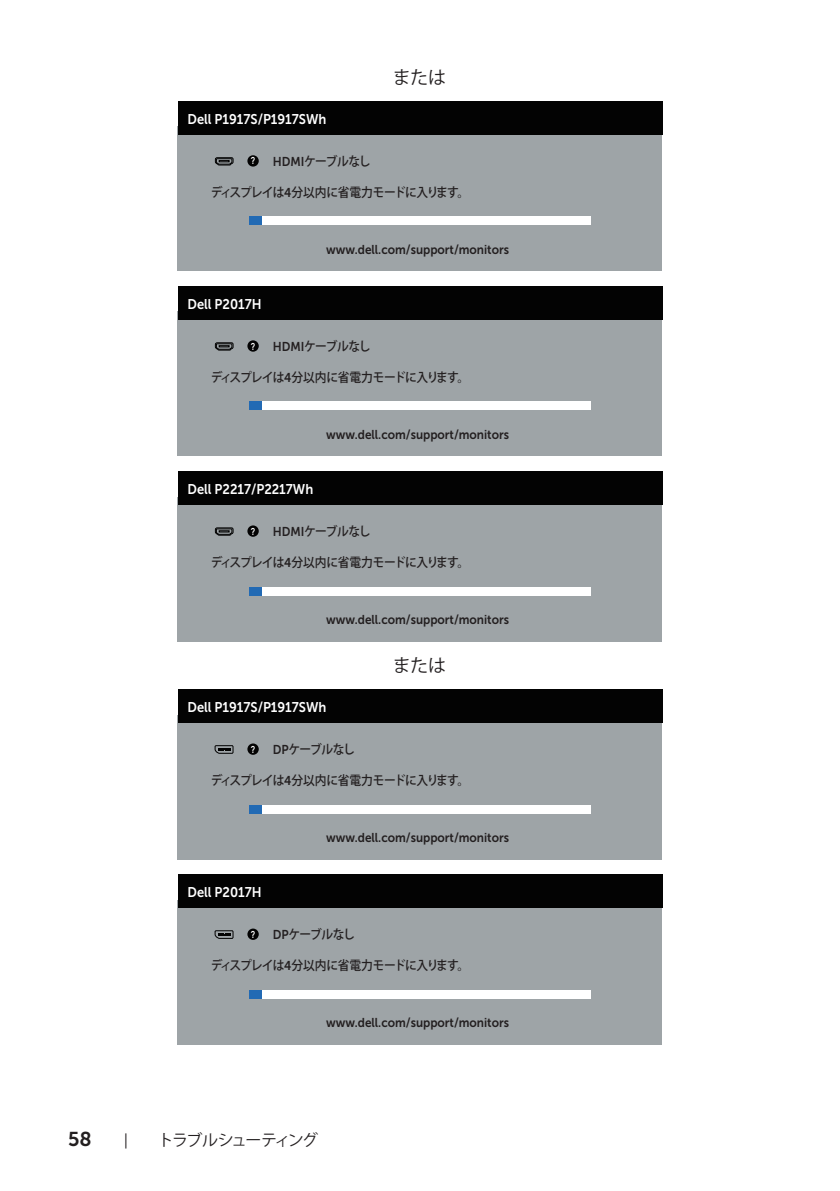
<style>
.page{position:relative;width:840px;height:1191px;background:#fff}
.page>*{position:absolute;margin:0;border:0;box-sizing:border-box;transform-origin:0 0}
.text{font:18px "Koz Go Pr 6 N";letter-spacing:-.02em;color:#231f20}
.t1{font:16px "Koz Go Pr 6 N";letter-spacing:-.105em;color:#231f20}
.t2{font:14px "Museo Sans For Dell 700";color:#fff;scale:.92 1}
.t3{font:500 12.8px "Koz Go Pro";letter-spacing:-.06em;color:#231f20;scale:.92 1}
.t4{font:12.8px "Museo Sans For Dell 700";color:#231f20;scale:.92 1}
.t5{font:700 9.8px "Arial";color:#fff;scale:.73 1}
.s1{font-family:"Museo Sans For Dell 700";font-weight:400}
.s2{font-family:"Museo Sans For Dell 700";font-size:20px}
.s3{font-family:"Museo Sans For Dell 300"}
</style>
<div class="page">
<div style="left:177px;top:126px;width:485px;height:145px;background:#9ea4a7"></div>
<div style="left:178px;top:101px;width:484px;height:33px;background:#030303"></div>
<div style="left:249px;top:216px;width:341px;height:9px;background:#fff"></div>
<div style="left:249px;top:216px;width:12px;height:9px;background:#226ab4"></div>
<div style="left:247px;top:155px;width:11px;height:12px;background:#030303;border-radius:50%"></div>
<svg style="left:215px;top:157px;width:18px;height:9px"></svg>
<div style="left:177px;top:312px;width:485px;height:144px;background:#9ea4a7"></div>
<div style="left:178px;top:286px;width:484px;height:33px;background:#030303"></div>
<div style="left:249px;top:401px;width:341px;height:9px;background:#fff"></div>
<div style="left:249px;top:401px;width:12px;height:9px;background:#226ab4"></div>
<div style="left:247px;top:340px;width:11px;height:12px;background:#030303;border-radius:50%"></div>
<svg style="left:215px;top:342px;width:18px;height:9px"></svg>
<div style="left:177px;top:497px;width:485px;height:144px;background:#9ea4a7"></div>
<div style="left:178px;top:471px;width:484px;height:33px;background:#030303"></div>
<div style="left:249px;top:586px;width:341px;height:9px;background:#fff"></div>
<div style="left:249px;top:586px;width:12px;height:9px;background:#226ab4"></div>
<div style="left:247px;top:525px;width:11px;height:12px;background:#030303;border-radius:50%"></div>
<svg style="left:215px;top:527px;width:18px;height:9px"></svg>
<div style="left:177px;top:714px;width:485px;height:145px;background:#9ea4a7"></div>
<div style="left:178px;top:689px;width:484px;height:33px;background:#030303"></div>
<div style="left:249px;top:804px;width:341px;height:9px;background:#fff"></div>
<div style="left:249px;top:804px;width:12px;height:9px;background:#226ab4"></div>
<div style="left:247px;top:743px;width:11px;height:12px;background:#030303;border-radius:50%"></div>
<svg style="left:214px;top:745px;width:19px;height:9px"></svg>
<div style="left:177px;top:900px;width:485px;height:144px;background:#9ea4a7"></div>
<div style="left:178px;top:874px;width:484px;height:33px;background:#030303"></div>
<div style="left:249px;top:989px;width:341px;height:9px;background:#fff"></div>
<div style="left:249px;top:989px;width:12px;height:9px;background:#226ab4"></div>
<div style="left:247px;top:928px;width:11px;height:12px;background:#030303;border-radius:50%"></div>
<svg style="left:214px;top:930px;width:19px;height:9px"></svg>
<p class="text" style="left:393px;top:67px;width:55px">または</p>
<p class="t2" style="left:187px;top:111px;width:152px">Dell P1917S/P1917SWh</p>
<p class="t3" style="left:273px;top:153px;width:107px"><span class="s1">HDMI</span>ケーブルなし</p>
<p class="t3" style="left:210px;top:184px;width:282px">ディスプレイは<span class="s1">4</span>分以内に省電力モードに入ります。</p>
<p class="t5" style="left:250px;top:154px;width:7px">?</p>
<p class="t2" style="left:187px;top:296px;width:82px">Dell P2017H</p>
<p class="t4" style="left:326px;top:242px;width:200px">www.dell.com/support/monitors</p>
<p class="t3" style="left:273px;top:338px;width:107px"><span class="s1">HDMI</span>ケーブルなし</p>
<p class="t3" style="left:210px;top:369px;width:282px">ディスプレイは<span class="s1">4</span>分以内に省電力モードに入ります。</p>
<p class="t5" style="left:250px;top:340px;width:7px">?</p>
<p class="t4" style="left:326px;top:427px;width:200px">www.dell.com/support/monitors</p>
<p class="t2" style="left:187px;top:481px;width:138px">Dell P2217/P2217Wh</p>
<p class="t3" style="left:273px;top:523px;width:107px"><span class="s1">HDMI</span>ケーブルなし</p>
<p class="t3" style="left:210px;top:554px;width:282px">ディスプレイは<span class="s1">4</span>分以内に省電力モードに入ります。</p>
<p class="t5" style="left:250px;top:525px;width:7px">?</p>
<p class="t4" style="left:326px;top:612px;width:200px">www.dell.com/support/monitors</p>
<p class="text" style="left:393px;top:655px;width:55px">または</p>
<p class="t2" style="left:187px;top:699px;width:152px">Dell P1917S/P1917SWh</p>
<p class="t3" style="left:273px;top:741px;width:90px"><span class="s1">DP</span>ケーブルなし</p>
<p class="t3" style="left:210px;top:772px;width:282px">ディスプレイは<span class="s1">4</span>分以内に省電力モードに入ります。</p>
<p class="t5" style="left:250px;top:742px;width:7px">?</p>
<p class="t2" style="left:187px;top:884px;width:82px">Dell P2017H</p>
<p class="t4" style="left:326px;top:830px;width:200px">www.dell.com/support/monitors</p>
<p class="t3" style="left:273px;top:926px;width:90px"><span class="s1">DP</span>ケーブルなし</p>
<p class="t3" style="left:210px;top:957px;width:282px">ディスプレイは<span class="s1">4</span>分以内に省電力モードに入ります。</p>
<p class="t5" style="left:250px;top:928px;width:7px">?</p>
<p class="t4" style="left:326px;top:1015px;width:200px">www.dell.com/support/monitors</p>
<p class="t1" style="left:68px;top:1131px;width:251px"><span class="s2">58</span>　　<span class="s3">|</span>　　トラブルシューティング</p>
</div>
